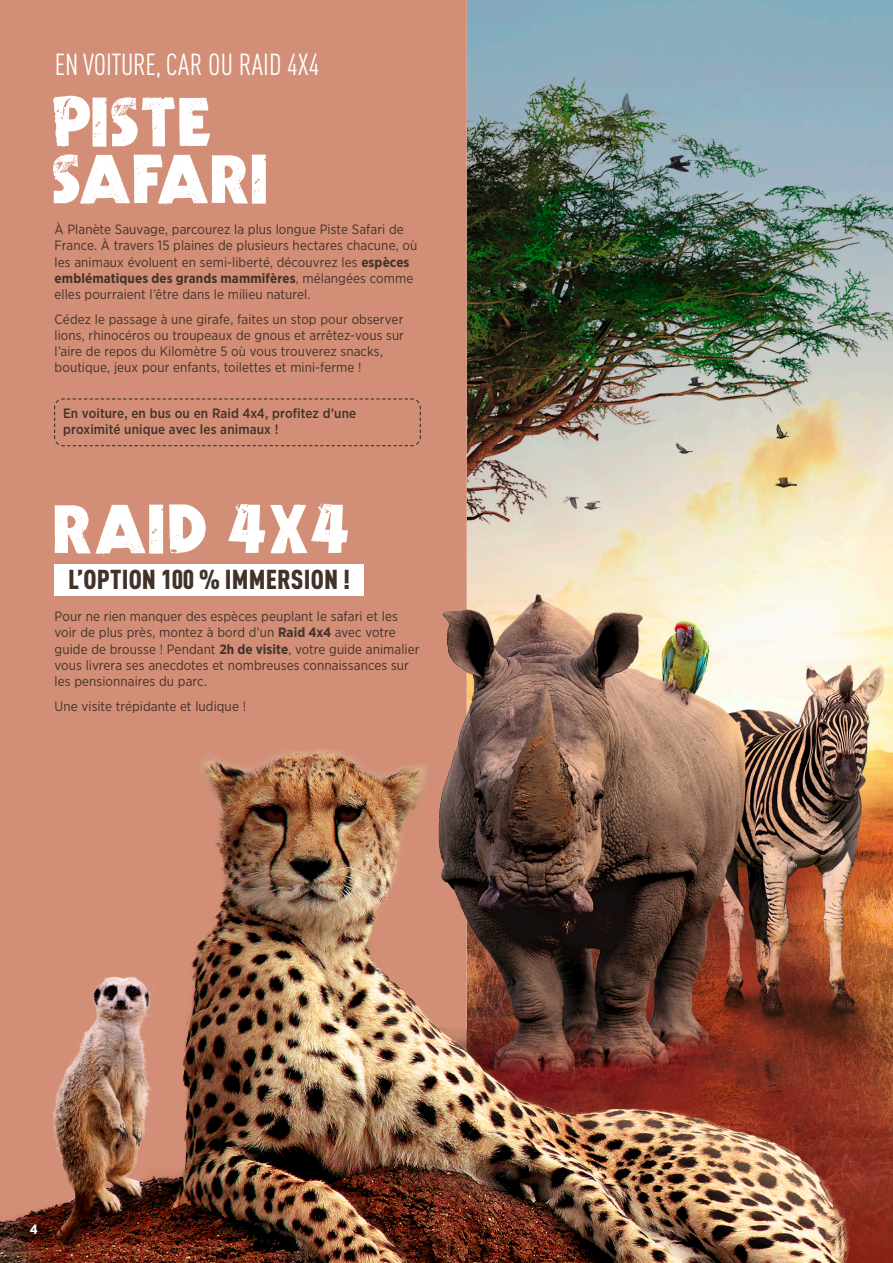
<style>
.page{position:relative;width:893px;height:1263px;background:#fff}
.page>*{position:absolute;margin:0;border:0;box-sizing:border-box;transform-origin:0 0}
.t1{font:60px/57px "Decade Quick";color:#fff}
.Titre{font:condensed 30px "DIN Pro";color:#fff}
.t2{font:900 condensed 27px "DIN Pro";letter-spacing:.005em;color:#423229}
.RafTxt{font:13.5px/16.2px "Gotham Narrow";letter-spacing:.005em;color:#423229}
.BlocContour{font:500 13.5px/16.2px "Gotham Narrow";letter-spacing:.005em;color:#423229}
.t3{font:700 13.5px "Gotham Narrow";color:#fff}
.s1{font-weight:700}
</style>
<div class="page">
<img style="left:0;top:0;width:893px;height:1263px">
<div style="left:53px;top:398px;width:368px;height:49px;background:#d28e76"></div>
<div style="left:54px;top:564px;width:310px;height:31px;background:#fff"></div>
<p class="Titre" style="left:55px;top:43px;width:266px">EN VOITURE, CAR OU RAID 4X4</p>
<p class="t1" style="left:54px;top:94px;width:219px">PISTE<br>SAFARI</p>
<p class="RafTxt" style="left:55px;top:221px;width:364px">À Planète Sauvage, parcourez la plus longue Piste Safari de France. À travers 15 plaines de plusieurs hectares chacune, où les animaux évoluent en semi-liberté, découvrez les <span class="s1">espèces emblématiques des grands mammifères</span>, mélangées comme elles pourraient l’être dans le milieu naturel.</p>
<p class="RafTxt" style="left:55px;top:311px;width:351px">Cédez le passage à une girafe, faites un stop pour observer lions, rhinocéros ou troupeaux de gnous et arrêtez-vous sur l’aire de repos du Kilomètre 5 où vous trouverez snacks, boutique, jeux pour enfants, toilettes et mini-ferme !</p>
<p class="BlocContour" style="left:63px;top:405px;width:295px">En voiture, en bus ou en Raid 4x4, profitez d’une proximité unique avec les animaux !</p>
<p class="t1" style="left:55px;top:501px;width:300px">RAID 4X4</p>
<p class="t2" style="left:68px;top:559px;width:284px">L’OPTION 100 % IMMERSION !</p>
<p class="RafTxt" style="left:55px;top:608px;width:366px">Pour ne rien manquer des espèces peuplant le safari et les voir de plus près, montez à bord d’un <span class="s1">Raid 4x4</span> avec votre guide de brousse ! Pendant <span class="s1">2h de visite</span>, votre guide animalier vous livrera ses anecdotes et nombreuses connaissances sur les pensionnaires du parc.</p>
<p class="RafTxt" style="left:55px;top:697px;width:193px">Une visite trépidante et ludique !</p>
<p class="t3" style="left:30px;top:1221px;width:10px">4</p>
</div>
